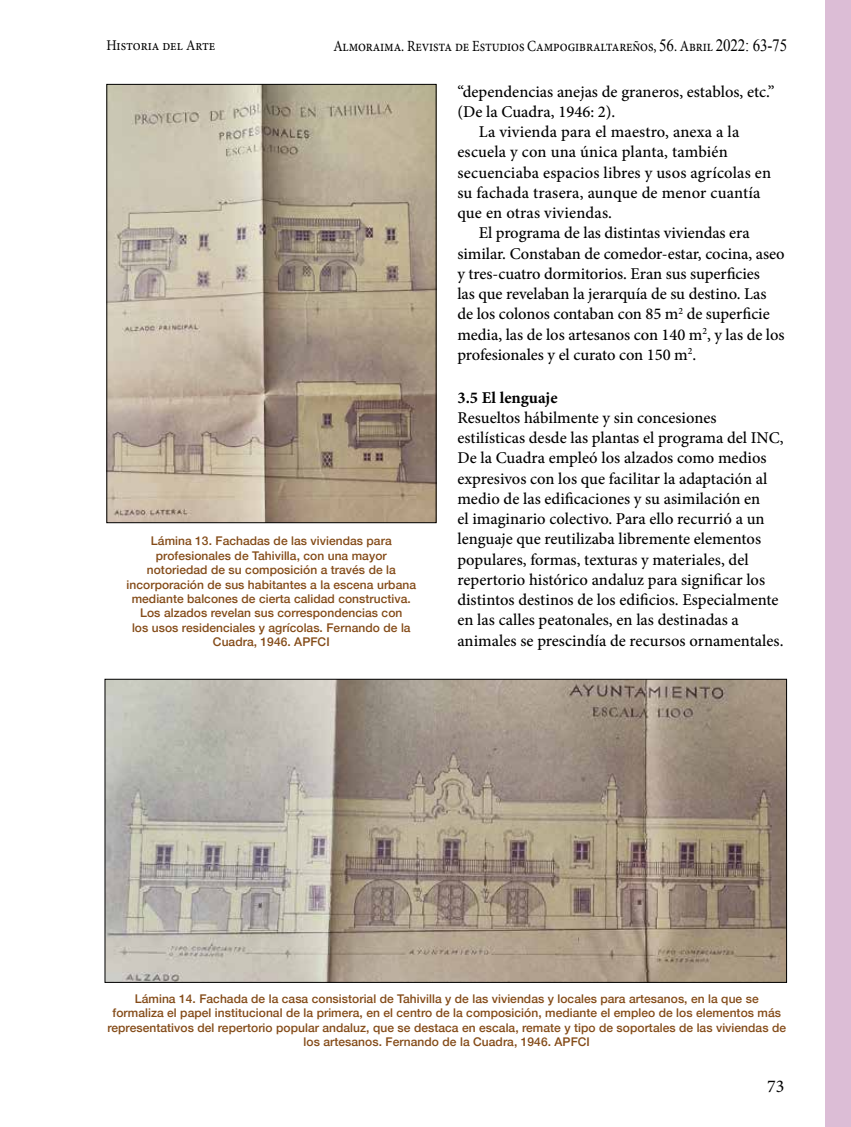
<style>
.page{position:relative;width:851px;height:1127px;background:#fff}
.page>*{position:absolute;margin:0;border:0;box-sizing:border-box;transform-origin:0 0}
.t1{font:18px "Minion Pro";color:#000}
.t2{font:500 16.5px/20.2px "Minion Pro";color:#000}
.t3{font:700 16.5px "Minion Pro";color:#000}
.t4{font:15.6px "Minion Pro";letter-spacing:-.01em;color:#000;scale:.87 1}
.t5{font:14.85px "Minion Pro";letter-spacing:-.005em;color:#000;scale:.91 1}
.t6{font:500 12px/14.4px "Helvetica Neue";letter-spacing:.005em;color:#844b18;text-align:center}
.s1{font-family:"Times New Roman";font-size:17.25px}
</style>
<div class="page">
<div style="left:825px;top:0;width:25px;height:1127px;background:#dcbdd6"></div>
<img style="left:108px;top:86px;width:326px;height:435px">
<div style="left:106px;top:84px;width:330px;height:439px;border:1px solid #000"></div>
<img style="left:107px;top:681px;width:677px;height:300px">
<p class="t5" style="left:106px;top:36px;width:121px">Historia del Arte</p>
<p class="t4" style="left:333px;top:35px;width:523px">Almoraima. Revista de Estudios Campogibraltareños, <span class="s1">56</span>. Abril <span class="s1">2022: 63-75</span></p>
<p class="t6" style="left:126px;top:533px;width:291px">Lámina 13. Fachadas de las viviendas para profesionales de Tahivilla, con una mayor notoriedad de su composición a través de la incorporación de sus habitantes a la escena urbana mediante balcones de cierta calidad constructiva.<br>Los alzados revelan sus correspondencias con<br>los usos residenciales y agrícolas. Fernando de la Cuadra, 1946. APFCI</p>
<p class="t2" style="left:457px;top:81px;width:318px">“dependencias anejas de graneros, establos, etc.”</p>
<p class="t2" style="left:457px;top:101px;width:159px">(De la Cuadra, 1946: 2).</p>
<p class="t2" style="left:478px;top:122px;width:262px">La vivienda para el maestro, anexa a la</p>
<p class="t2" style="left:457px;top:142px;width:272px">escuela y con una única planta, también</p>
<p class="t2" style="left:457px;top:162px;width:315px">secuenciaba espacios libres y usos agrícolas en</p>
<p class="t2" style="left:457px;top:182px;width:304px">su fachada trasera, aunque de menor cuantía</p>
<p class="t2" style="left:457px;top:203px;width:156px">que en otras viviendas.</p>
<p class="t2" style="left:478px;top:223px;width:272px">El programa de las distintas viviendas era</p>
<p class="t2" style="left:457px;top:243px;width:329px">similar. Constaban de comedor-estar, cocina, aseo</p>
<p class="t2" style="left:457px;top:263px;width:304px">y tres-cuatro dormitorios. Eran sus superficies</p>
<p class="t2" style="left:457px;top:284px;width:310px">las que revelaban la jerarquía de su destino. Las</p>
<p class="t2" style="left:457px;top:304px;width:314px">de los colonos contaban con 85 m<sup>2</sup> de superficie</p>
<p class="t2" style="left:457px;top:324px;width:328px">media, las de los artesanos con 140 m<sup>2</sup>, y las de los</p>
<p class="t2" style="left:457px;top:344px;width:240px">profesionales y el curato con 150 m<sup>2</sup>.</p>
<p class="t3" style="left:457px;top:386px;width:102px">3.5 El lenguaje</p>
<p class="t2" style="left:457px;top:407px;width:327px">Resueltos hábilmente y sin concesiones estilísticas desde las plantas el programa del INC, De la Cuadra empleó los alzados como medios expresivos con los que facilitar la adaptación al medio de las edificaciones y su asimilación en<br>el imaginario colectivo. Para ello recurrió a un lenguaje que reutilizaba libremente elementos populares, formas, texturas y materiales, del repertorio histórico andaluz para significar los distintos destinos de los edificios. Especialmente en las calles peatonales, en las destinadas a animales se prescindía de recursos ornamentales.</p>
<p class="t6" style="left:107px;top:990px;width:680px">Lámina 14. Fachada de la casa consistorial de Tahivilla y de las viviendas y locales para artesanos, en la que se<br>formaliza el papel institucional de la primera, en el centro de la composición, mediante el empleo de los elementos más representativos del repertorio popular andaluz, que se destaca en escala, remate y tipo de soportales de las viviendas de los artesanos. Fernando de la Cuadra, 1946. APFCI</p>
<p class="t1" style="left:767px;top:1074px;width:19px">73</p>
</div>
